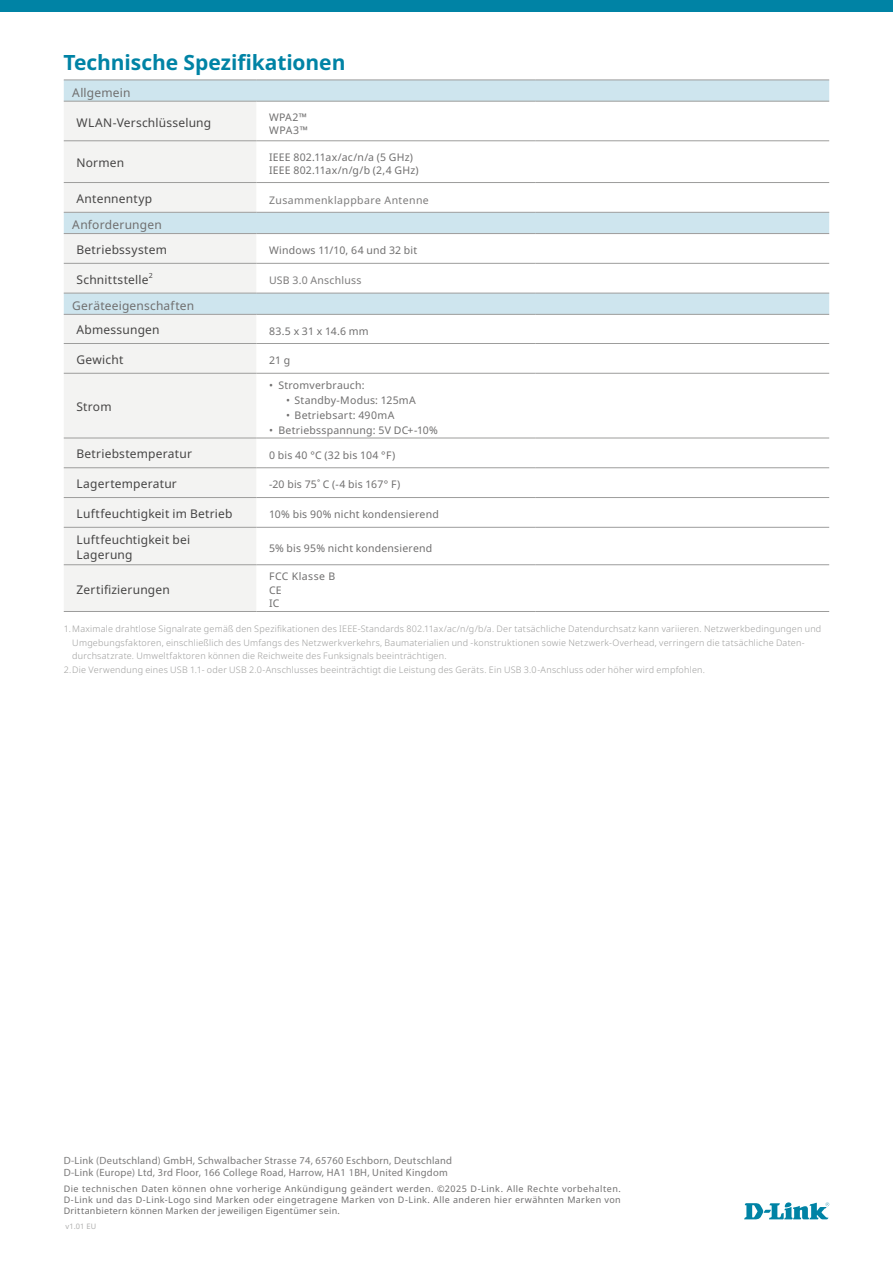
<style>
.page{position:relative;width:893px;height:1263px;background:#fff}
.page>*{position:absolute;margin:0;border:0;box-sizing:border-box;transform-origin:0 0}
.t1{font:700 21px "Noto Sans";letter-spacing:-.005em;color:#0083a5}
.t2{font:12px/14.4px "Noto Sans";letter-spacing:.015em;color:#464545}
.t3{font:12px "Noto Sans";letter-spacing:.015em;color:#706f6f}
.t4{font:10.5px/13.5px "Noto Sans";letter-spacing:.02em;color:#706f6f}
.t5{font:10.5px/12.6px "Myriad Variable Concept";letter-spacing:.025em;color:#7c7b7b}
.t6{font:10.5px/13.5px "Noto Sans";letter-spacing:.04em;color:#706f6f}
.t7{font:10.5px "Noto Sans";letter-spacing:.04em;color:#7c7b7b}
.t8{font:10.5px "Noto Sans";letter-spacing:.02em;color:#7c7b7b}
.t9{font:300 9px "Noto Sans";letter-spacing:.025em;color:#9d9d9c}
.t10{font:9px/10.8px "Noto Sans";letter-spacing:.025em;color:#706f6f;text-align:justify}
.t11{font:7.5px "Noto Sans";color:#9d9d9c}
.t12{font:7.05px "Noto Sans";color:#464545}
</style>
<div class="page">
<svg style="left:744px;top:1202px;width:85px;height:17px"></svg>
<div style="left:0;top:0;width:893px;height:12px;background:#0083a5"></div>
<svg style="left:64px;top:81px;width:765px;height:233px"></svg>
<svg style="left:64px;top:102px;width:192px;height:509px;fill:#f3f3f2"></svg>
<hr style="left:256px;top:263px;width:280px;height:1px;background:#9d9d9c">
<hr style="left:536px;top:263px;width:293px;height:1px;background:#9d9d9c">
<hr style="left:64px;top:527px;width:192px;height:1px;background:#9d9d9c">
<hr style="left:256px;top:527px;width:280px;height:1px;background:#9d9d9c">
<hr style="left:536px;top:527px;width:293px;height:1px;background:#9d9d9c">
<hr style="left:64px;top:564px;width:192px;height:1px;background:#9d9d9c">
<hr style="left:256px;top:564px;width:280px;height:1px;background:#9d9d9c">
<hr style="left:536px;top:564px;width:293px;height:1px;background:#9d9d9c">
<hr style="left:256px;top:141px;width:280px;height:1px;background:#9d9d9c">
<hr style="left:536px;top:141px;width:293px;height:1px;background:#9d9d9c">
<hr style="left:256px;top:182px;width:280px;height:1px;background:#9d9d9c">
<hr style="left:536px;top:182px;width:293px;height:1px;background:#9d9d9c">
<hr style="left:64px;top:101px;width:192px;height:1px;background:#9d9d9c">
<hr style="left:64px;top:141px;width:192px;height:1px;background:#9d9d9c">
<hr style="left:64px;top:182px;width:192px;height:1px;background:#9d9d9c">
<hr style="left:64px;top:212px;width:192px;height:1px;background:#9d9d9c">
<hr style="left:256px;top:212px;width:280px;height:1px;background:#9d9d9c">
<hr style="left:536px;top:212px;width:293px;height:1px;background:#9d9d9c">
<hr style="left:64px;top:233px;width:192px;height:1px;background:#9d9d9c">
<hr style="left:256px;top:233px;width:280px;height:1px;background:#9d9d9c">
<hr style="left:536px;top:233px;width:293px;height:1px;background:#9d9d9c">
<hr style="left:64px;top:263px;width:192px;height:1px;background:#9d9d9c">
<hr style="left:64px;top:293px;width:192px;height:1px;background:#9d9d9c">
<hr style="left:256px;top:293px;width:280px;height:1px;background:#9d9d9c">
<hr style="left:536px;top:293px;width:293px;height:1px;background:#9d9d9c">
<hr style="left:64px;top:314px;width:192px;height:1px;background:#9d9d9c">
<hr style="left:256px;top:314px;width:280px;height:1px;background:#9d9d9c">
<hr style="left:536px;top:314px;width:293px;height:1px;background:#9d9d9c">
<hr style="left:64px;top:343px;width:192px;height:1px;background:#9d9d9c">
<hr style="left:256px;top:343px;width:280px;height:1px;background:#9d9d9c">
<hr style="left:536px;top:343px;width:293px;height:1px;background:#9d9d9c">
<hr style="left:64px;top:373px;width:192px;height:1px;background:#9d9d9c">
<hr style="left:256px;top:373px;width:280px;height:1px;background:#9d9d9c">
<hr style="left:536px;top:373px;width:293px;height:1px;background:#9d9d9c">
<hr style="left:64px;top:438px;width:192px;height:1px;background:#9d9d9c">
<hr style="left:256px;top:438px;width:280px;height:1px;background:#9d9d9c">
<hr style="left:536px;top:438px;width:293px;height:1px;background:#9d9d9c">
<hr style="left:64px;top:467px;width:192px;height:1px;background:#9d9d9c">
<hr style="left:256px;top:467px;width:280px;height:1px;background:#9d9d9c">
<hr style="left:536px;top:467px;width:293px;height:1px;background:#9d9d9c">
<hr style="left:64px;top:497px;width:192px;height:1px;background:#9d9d9c">
<hr style="left:256px;top:497px;width:280px;height:1px;background:#9d9d9c">
<hr style="left:536px;top:497px;width:293px;height:1px;background:#9d9d9c">
<hr style="left:64px;top:611px;width:192px;height:1px;background:#9d9d9c">
<hr style="left:256px;top:611px;width:280px;height:1px;background:#9d9d9c">
<hr style="left:536px;top:611px;width:293px;height:1px;background:#9d9d9c">
<hr style="left:64px;top:80px;width:192px;height:1px;background:#9d9d9c">
<hr style="left:256px;top:80px;width:280px;height:1px;background:#9d9d9c">
<hr style="left:536px;top:80px;width:293px;height:1px;background:#9d9d9c">
<hr style="left:256px;top:101px;width:280px;height:1px;background:#9d9d9c">
<hr style="left:536px;top:101px;width:293px;height:1px;background:#9d9d9c">
<h1 class="t1" style="left:63px;top:48px;width:284px">Technische Spezifikationen</h1>
<h2 class="t3" style="left:72px;top:84px;width:60px">Allgemein</h2>
<h2 class="t2" style="left:77px;top:115px;width:136px">WLAN-Verschlüsselung</h2>
<p class="t6" style="left:269px;top:111px;width:40px">WPA2™<br>WPA3™</p>
<h2 class="t2" style="left:77px;top:156px;width:49px">Normen</h2>
<p class="t4" style="left:269px;top:150px;width:151px">IEEE 802.11ax/ac/n/a (5 GHz)<br>IEEE 802.11ax/n/g/b (2,4 GHz)</p>
<h2 class="t2" style="left:77px;top:192px;width:77px">Antennentyp</h2>
<p class="t7" style="left:269px;top:193px;width:161px">Zusammenklappbare Antenne</p>
<h2 class="t3" style="left:72px;top:217px;width:91px">Anforderungen</h2>
<h2 class="t2" style="left:77px;top:243px;width:92px">Betriebssystem</h2>
<p class="t4" style="left:269px;top:244px;width:150px">Windows 11/10, 64 und 32 bit</p>
<h2 class="t2" style="left:77px;top:272px;width:73px">Schnittstelle</h2>
<p class="t12" style="left:149px;top:270px;width:6px">2</p>
<p class="t8" style="left:269px;top:273px;width:94px">USB 3.0 Anschluss</p>
<h2 class="t3" style="left:72px;top:297px;width:124px">Geräteeigenschaften</h2>
<h2 class="t2" style="left:77px;top:323px;width:85px">Abmessungen</h2>
<p class="t4" style="left:269px;top:324px;width:101px">83.5 x 31 x 14.6 mm</p>
<h2 class="t2" style="left:77px;top:353px;width:48px">Gewicht</h2>
<p class="t4" style="left:269px;top:354px;width:23px">21 g</p>
<h2 class="t2" style="left:77px;top:400px;width:37px">Strom</h2>
<p class="t4" style="left:269px;top:378px;width:97px">• Stromverbrauch:</p>
<p class="t4" style="left:286px;top:393px;width:131px">• Standby-Modus: 125mA</p>
<p class="t4" style="left:286px;top:408px;width:110px">• Betriebsart: 490mA</p>
<p class="t4" style="left:269px;top:423px;width:170px">• Betriebsspannung: 5V DC+-10%</p>
<h2 class="t2" style="left:77px;top:447px;width:117px">Betriebstemperatur</h2>
<p class="t4" style="left:269px;top:448px;width:128px">0 bis 40 °C (32 bis 104 °F)</p>
<h2 class="t2" style="left:77px;top:477px;width:102px">Lagertemperatur</h2>
<p class="t4" style="left:269px;top:478px;width:133px">-20 bis 75˚ C (-4 bis 167° F)</p>
<h2 class="t2" style="left:77px;top:507px;width:157px">Luftfeuchtigkeit im Betrieb</h2>
<p class="t4" style="left:269px;top:508px;width:171px">10% bis 90% nicht kondensierend</p>
<h2 class="t2" style="left:77px;top:533px;width:115px">Luftfeuchtigkeit bei<br>Lagerung</h2>
<p class="t4" style="left:269px;top:541px;width:165px">5% bis 95% nicht kondensierend</p>
<h2 class="t2" style="left:77px;top:582px;width:95px">Zertifizierungen</h2>
<p class="t6" style="left:269px;top:570px;width:68px">FCC Klasse B<br>CE<br>IC</p>
<p class="t9" style="left:64px;top:623px;width:759px">1. Maximale drahtlose Signalrate gemäß den Spezifikationen des IEEE-Standards 802.11ax/ac/n/g/b/a. Der tatsächliche Datendurchsatz kann variieren. Netzwerkbedingungen und</p>
<p class="t9" style="left:72px;top:636px;width:734px">Umgebungsfaktoren, einschließlich des Umfangs des Netzwerkverkehrs, Baumaterialien und -konstruktionen sowie Netzwerk-Overhead, verringern die tatsächliche Daten-</p>
<p class="t9" style="left:72px;top:650px;width:376px">durchsatzrate. Umweltfaktoren können die Reichweite des Funksignals beeinträchtigen.</p>
<p class="t9" style="left:64px;top:663px;width:643px">2.Die Verwendung eines USB 1.1- oder USB 2.0-Anschlusses beeinträchtigt die Leistung des Geräts. Ein USB 3.0-Anschluss oder höher wird empfohlen.</p>
<p class="t5" style="left:64px;top:1154px;width:390px">D-Link (Deutschland) GmbH, Schwalbacher Strasse 74, 65760 Eschborn, Deutschland<br>D-Link (Europe) Ltd, 3rd Floor, 166 College Road, Harrow, HA1 1BH, United Kingdom</p>
<p class="t10" style="left:64px;top:1184px;width:559px">Die technischen Daten können ohne vorherige Ankündigung geändert werden. ©2025 D-Link. Alle Rechte vorbehalten.<br>D-Link und das D-Link-Logo sind Marken oder eingetragene Marken von D-Link. Alle anderen hier erwähnten Marken von Drittanbietern können Marken der jeweiligen Eigentümer sein.</p>
<p class="t11" style="left:65px;top:1221px;width:32px">v1.01 EU</p>
</div>
